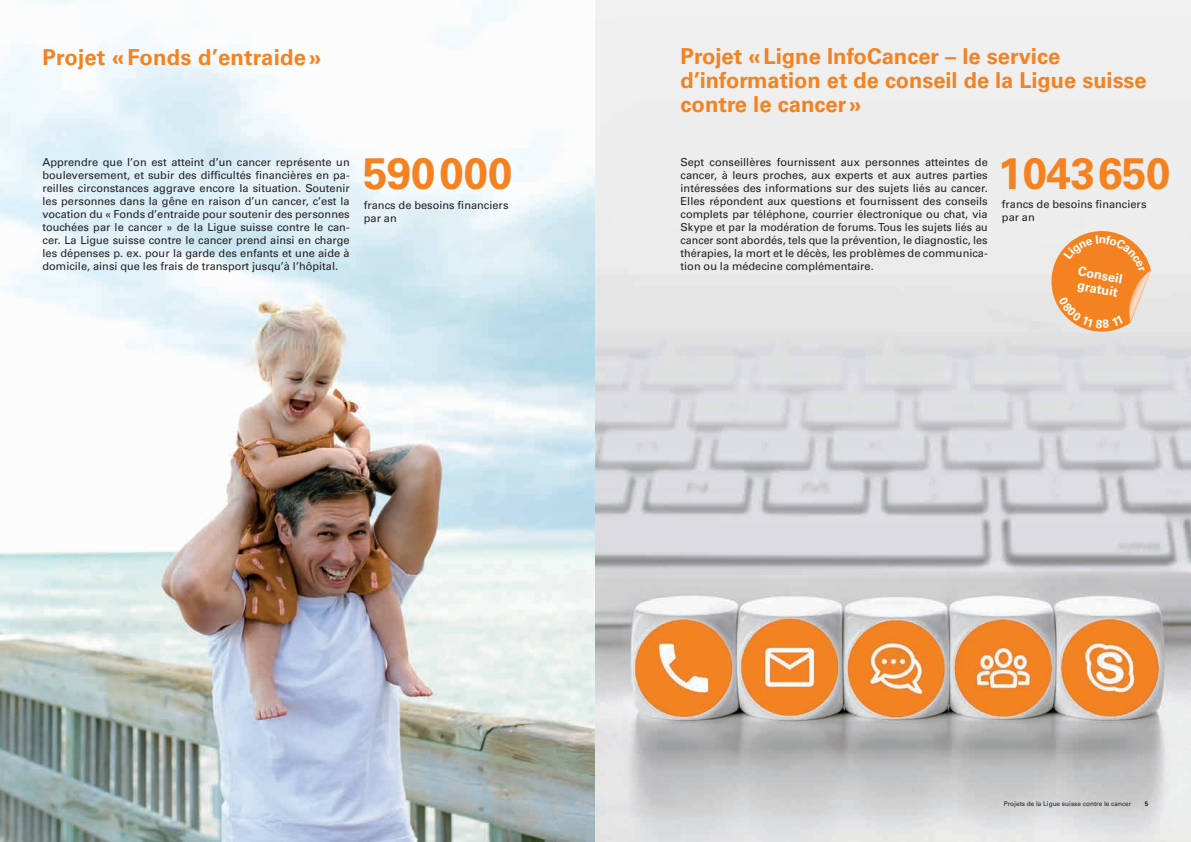
<style>
.page{position:relative;width:1191px;height:842px;background:#fff}
.page>*{position:absolute;margin:0;border:0;box-sizing:border-box;transform-origin:0 0}
.t1{font:700 44px "Univers LT Std";letter-spacing:-.01em;color:#f58220}
.t2{font:700 22px/24px "Univers LT Std";color:#f58220}
.t3{font:700 12.8px/13.9px "Univers LT Std";color:#fff}
.t4{font:11px/13px "Univers LT Std";color:#231f20;text-align:justify}
.t5{font:6.5px "Univers LT Std";color:#231f20}
.t6{font:700 6.5px "Univers LT Std";color:#231f20}
</style>
<div class="page">
<img style="left:0;top:0;width:1191px;height:842px">
<svg style="left:1051px;top:231px;width:99px;height:101px;background:#f29c54"></svg>
<h2 class="t2" style="left:43px;top:45px;width:280px">Projet « Fonds d’entraide »</h2>
<h2 class="t2" style="left:680px;top:45px;width:467px">Projet «Ligne InfoCancer – le service d’information et de conseil de la Ligue suisse contre le cancer»</h2>
<p class="t4" style="left:43px;top:156px;width:309px">Apprendre que l’on est atteint d’un cancer représente un bouleversement, et subir des difficultés financières en pa&shy;reilles circonstances aggrave encore la situation. Soutenir les personnes dans la gêne en raison d’un cancer, c’est la vocation du « Fonds d’entraide pour soutenir des personnes touchées par le cancer » de la Ligue suisse contre le can&shy;cer. La Ligue suisse contre le cancer prend ainsi en charge les dépenses p. ex. pour la garde des enfants et une aide à domicile, ainsi que les frais de transport jusqu’à l’hôpital.</p>
<h1 class="t1" style="left:363px;top:148px;width:151px">590000</h1>
<p class="t4" style="left:680px;top:156px;width:309px">Sept conseillères fournissent aux personnes atteintes de cancer, à leurs proches, aux experts et aux autres parties intéressées des informations sur des sujets liés au cancer.<br>Elles répondent aux questions et fournissent des conseils complets par téléphone, courrier électronique ou chat, via Skype et par la modération de forums. Tous les sujets liés au cancer sont abordés, tels que la prévention, le diagnostic, les thérapies, la mort et le décès, les problèmes de communica&shy;tion ou la médecine complémentaire.</p>
<p class="t4" style="left:364px;top:199px;width:146px">francs de besoins financiers par an</p>
<h1 class="t1" style="left:997px;top:148px;width:174px">1043650</h1>
<p class="t4" style="left:1002px;top:198px;width:146px">francs de besoins financiers par an</p>
<p class="t3" style="left:1079px;top:264px;width:46px;rotate:10deg">Conseil gratuit</p>
<p class="t5" style="left:1004px;top:799px;width:129px">Projets de la Ligue suisse contre le cancer</p>
<p class="t6" style="left:1144px;top:800px;width:5px">5</p>
</div>
